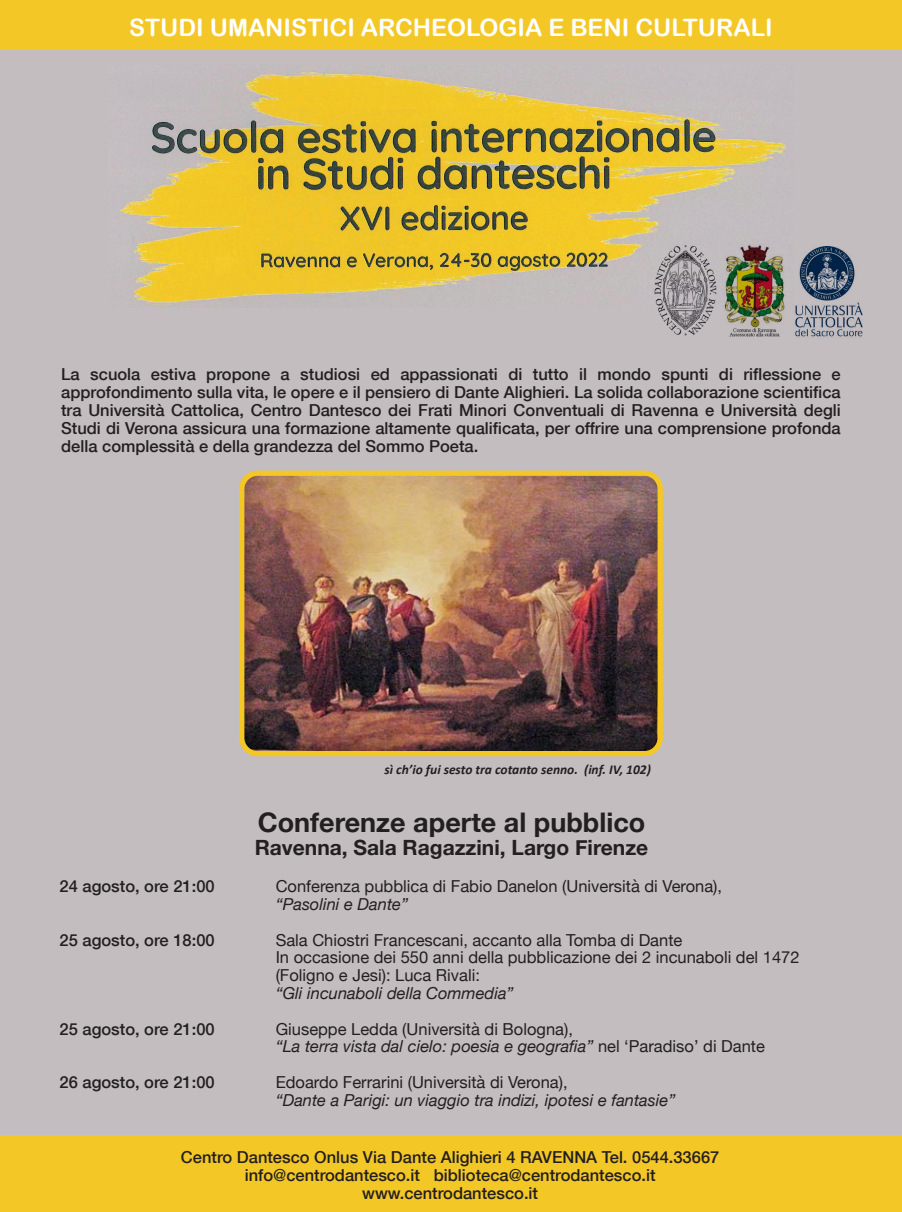
<style>
.page{position:relative;width:902px;height:1212px;background:#fff}
.page>*{position:absolute;margin:0;border:0;box-sizing:border-box;transform-origin:0 0}
.t1{font:700 27px "Helvetica Neue";color:#231f20}
.t2{font:24px "Arial Rounded MT Bold";color:#fff}
.t3{font:700 21px "Helvetica Neue";color:#231f20}
.t4{font:500 16.5px/17.9px "Helvetica Neue";color:#231f20;text-align:justify}
.t5{font:16.5px/17.9px "Helvetica Neue";color:#231f20}
.t6{font:italic 16.5px "Helvetica Neue";color:#231f20}
.t7{font:italic 700 13.5px "Calibri";color:#231f20}
.s1{font-style:normal}
</style>
<div class="page">
<div style="left:0;top:0;width:901px;height:1212px;background:#c3bdc0"></div>
<img style="left:245px;top:475px;width:414px;height:275px">
<div style="left:239px;top:471px;width:423px;height:285px;border:5px solid #f3c726;border-radius:16px"></div>
<img style="left:120px;top:69px;width:667px;height:238px">
<div style="left:0;top:0;width:901px;height:50px;background:#f3c726"></div>
<div style="left:0;top:1136px;width:901px;height:76px;background:#f3c726"></div>
<img style="left:720px;top:244px;width:67px;height:92px">
<img style="left:654px;top:244px;width:62px;height:92px">
<img style="left:795px;top:246px;width:68px;height:91px">
<p class="t2" style="left:129px;top:13px;width:645px">STUDI UMANISTICI ARCHEOLOGIA E BENI CULTURALI</p>
<p class="t4" style="left:61px;top:365px;width:781px">La scuola estiva propone a studiosi ed appassionati di tutto il mondo spunti di riflessione e approfondimento sulla vita, le opere e il pensiero di Dante Alighieri. La solida collaborazione scientifica tra Università Cattolica, Centro Dantesco dei Frati Minori Conventuali di Ravenna e Università degli Studi di Verona assicura una formazione altamente qualificata, per offrire una comprensione profonda della complessità e della grandezza del Sommo Poeta.</p>
<p class="t7" style="left:384px;top:761px;width:268px">sì ch’io fui sesto tra cotanto senno. (inf. IV, 102)</p>
<p class="t1" style="left:258px;top:801px;width:389px">Conferenze aperte al pubblico</p>
<p class="t3" style="left:255px;top:831px;width:395px">Ravenna, Sala Ragazzini, Largo Firenze</p>
<p class="t4" style="left:60px;top:876px;width:157px">24 agosto, ore 21:00</p>
<p class="t5" style="left:276px;top:878px;width:448px">Conferenza pubblica di Fabio Danelon (Università di Verona),</p>
<p class="t6" style="left:276px;top:890px;width:134px">“Pasolini e Dante”</p>
<p class="t4" style="left:60px;top:930px;width:157px">25 agosto, ore 18:00</p>
<p class="t5" style="left:276px;top:932px;width:525px">Sala Chiostri Francescani, accanto alla Tomba di Dante<br>In occasione dei 550 anni della pubblicazione dei 2 incunaboli del 1472 (Foligno e Jesi): Luca Rivali:</p>
<p class="t6" style="left:276px;top:979px;width:239px">“Gli incunaboli della Commedia”</p>
<p class="t4" style="left:60px;top:1019px;width:157px">25 agosto, ore 21:00</p>
<p class="t5" style="left:276px;top:1021px;width:299px">Giuseppe Ledda (Università di Bologna),</p>
<p class="t6" style="left:276px;top:1033px;width:490px">“La terra vista dal cielo: poesia e geografia” <span class="s1">nel ‘Paradiso’ di Dante</span></p>
<p class="t4" style="left:60px;top:1072px;width:157px">26 agosto, ore 21:00</p>
<p class="t5" style="left:276px;top:1074px;width:293px">Edoardo Ferrarini (Università di Verona),</p>
<p class="t6" style="left:276px;top:1086px;width:401px">“Dante a Parigi: un viaggio tra indizi, ipotesi e fantasie”</p>
<p class="t4" style="left:181px;top:1148px;width:540px">Centro Dantesco Onlus Via Dante Alighieri 4 RAVENNA Tel. 0544.33667</p>
<p class="t4" style="left:245px;top:1165px;width:412px">info@centrodantesco.it biblioteca@centrodantesco.it</p>
<p class="t4" style="left:362px;top:1183px;width:177px">www.centrodantesco.it</p>
</div>
